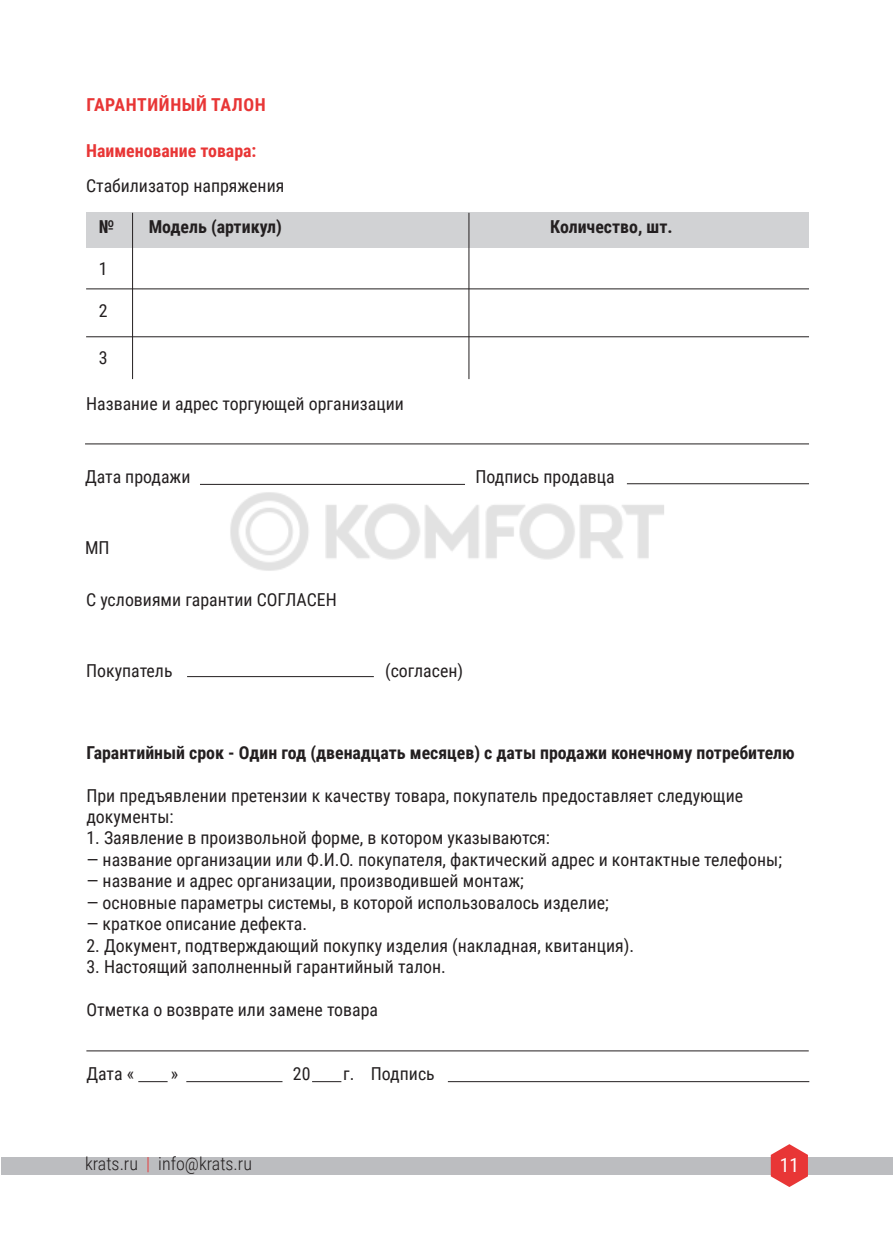
<style>
.page{position:relative;width:893px;height:1259px;background:#fff}
.page>*{position:absolute;margin:0;border:0;box-sizing:border-box;transform-origin:0 0}
.t1{font:19.5px "Roboto Condensed";color:#fff}
.t2{font:300 18px "Roboto Condensed";color:#231f20}
.t3{font:17.7px/35.7px "Roboto Condensed";color:#231f20}
.t4{font:700 17.7px "Roboto Condensed";color:#231f20}
.t5{font:700 17.7px "Roboto Condensed";letter-spacing:.035em;color:#e83636}
.s1{font-weight:700;color:#e83636}
.s2{color:#e83636}
</style>
<div class="page">
<div style="left:1px;top:1157px;width:892px;height:17px;background:#bcbdc0"></div>
<svg style="left:771px;top:1144px;width:37px;height:43px"></svg>
<div style="left:86px;top:213px;width:723px;height:35px;background:#d1d2d4"></div>
<hr style="left:132px;top:213px;width:1px;height:166px;background:#231f20">
<hr style="left:468px;top:213px;width:1px;height:166px;background:#231f20">
<hr style="left:86px;top:288px;width:723px;height:1px;background:#231f20">
<hr style="left:85px;top:443px;width:724px;height:1px;background:#231f20">
<hr style="left:200px;top:484px;width:265px;height:1px;background:#231f20">
<hr style="left:187px;top:676px;width:187px;height:1px;background:#231f20">
<hr style="left:138px;top:1081px;width:30px;height:1px;background:#231f20">
<svg style="left:312px;top:1081px;width:29px;height:1px"></svg>
<hr style="left:186px;top:1081px;width:96px;height:1px;background:#231f20">
<hr style="left:448px;top:1081px;width:361px;height:1px;background:#231f20">
<hr style="left:86px;top:1050px;width:723px;height:1px;background:#231f20">
<hr style="left:627px;top:483px;width:182px;height:1px;background:#231f20">
<hr style="left:86px;top:336px;width:723px;height:1px;background:#231f20">
<img style="left:223px;top:483px;width:447px;height:88px">
<p class="t5" style="left:86px;top:92px;width:181px">ГАРАНТИЙНЫЙ ТАЛОН</p>
<p class="t3" style="left:86px;top:132px;width:200px"><span class="s1">Наименование товара:<br></span>Стабилизатор напряжения</p>
<p class="t4" style="left:99px;top:214px;width:17px">№</p>
<p class="t4" style="left:149px;top:214px;width:135px">Модель (артикул)</p>
<p class="t3" style="left:99px;top:250px;width:10px">1</p>
<p class="t3" style="left:99px;top:292px;width:10px">2</p>
<p class="t3" style="left:99px;top:339px;width:10px">3</p>
<p class="t3" style="left:86px;top:385px;width:319px">Название и адрес торгующей организации</p>
<p class="t4" style="left:550px;top:214px;width:124px">Количество, шт.</p>
<p class="t3" style="left:85px;top:458px;width:107px">Дата продажи</p>
<p class="t3" style="left:476px;top:458px;width:141px">Подпись продавца</p>
<p class="t3" style="left:85px;top:529px;width:26px">МП</p>
<p class="t3" style="left:86px;top:581px;width:252px">С условиями гарантии СОГЛАСЕН</p>
<p class="t3" style="left:86px;top:652px;width:88px">Покупатель</p>
<p class="t3" style="left:385px;top:652px;width:80px">(согласен)</p>
<p class="t4" style="left:86px;top:740px;width:710px">Гарантийный срок - Один год (двенадцать месяцев) с даты продажи конечному потребителю</p>
<p class="t3" style="left:86px;top:776px;width:658px">При предъявлении претензии к качеству товара, покупатель предоставляет следующие</p>
<p class="t3" style="left:86px;top:798px;width:89px">документы:</p>
<p class="t3" style="left:86px;top:819px;width:465px">1. Заявление в произвольной форме, в котором указываются:</p>
<p class="t3" style="left:86px;top:841px;width:697px">— название организации или Ф.И.O. покупателя, фактический адрес и контактные телефоны;</p>
<p class="t3" style="left:86px;top:862px;width:439px">— название и адрес организации, производившей монтаж;</p>
<p class="t3" style="left:86px;top:884px;width:524px">— основные параметры системы, в которой использовалось изделие;</p>
<p class="t3" style="left:86px;top:905px;width:222px">— краткое описание дефекта.</p>
<p class="t3" style="left:86px;top:926px;width:549px">2. Документ, подтверждающий покупку изделия (накладная, квитанция).</p>
<p class="t3" style="left:86px;top:948px;width:361px">3. Настоящий заполненный гарантийный талон.</p>
<p class="t3" style="left:86px;top:991px;width:293px">Отметка о возврате или замене товара</p>
<p class="t3" style="left:86px;top:1055px;width:49px">Дата «</p>
<p class="t3" style="left:171px;top:1055px;width:9px">»</p>
<p class="t3" style="left:293px;top:1055px;width:19px">20</p>
<p class="t3" style="left:343px;top:1055px;width:93px">г. Подпись</p>
<p class="t2" style="left:85px;top:1151px;width:168px">krats.ru <span class="s2">|</span> info@krats.ru</p>
<p class="t1" style="left:780px;top:1151px;width:21px">11</p>
</div>
